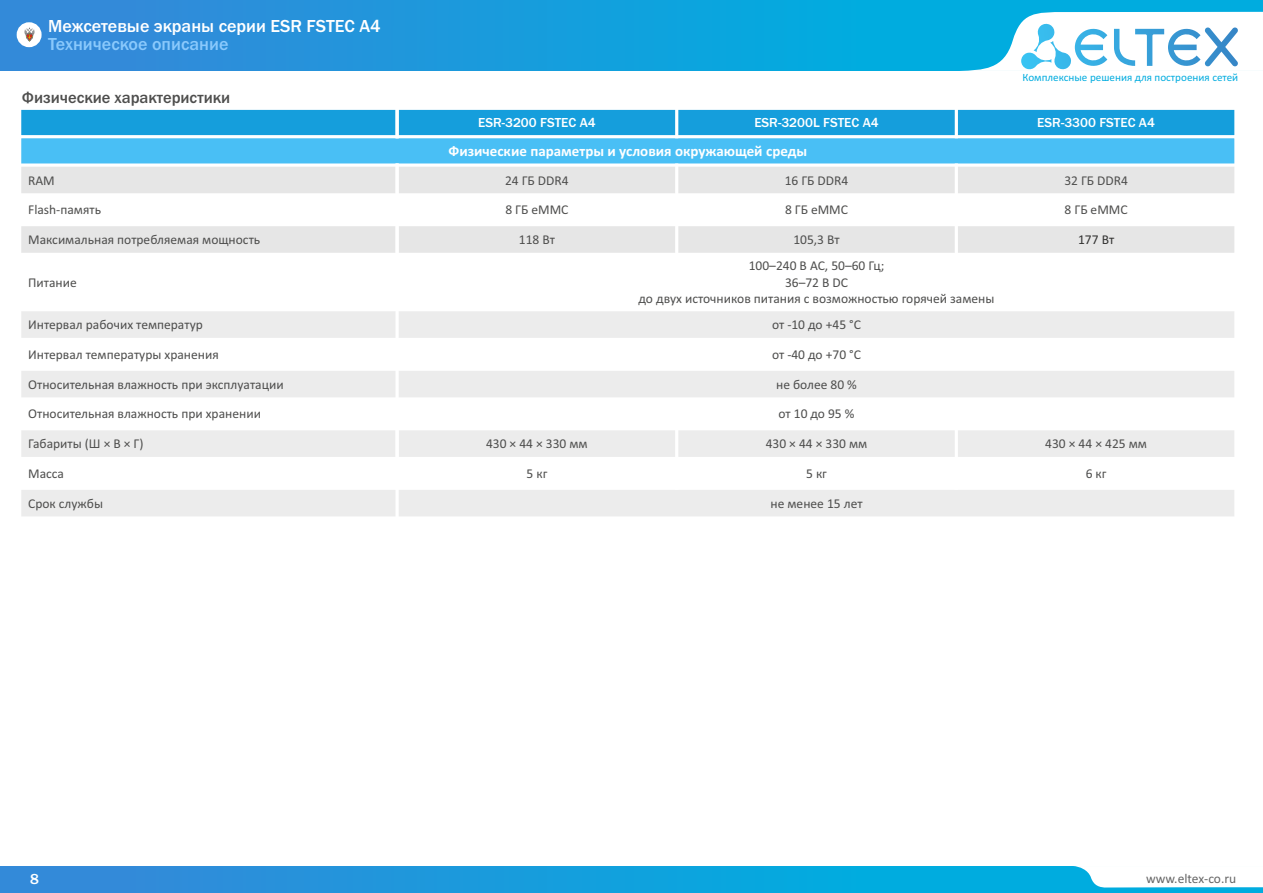
<style>
.page{position:relative;width:1263px;height:893px;background:#fff}
.page>*{position:absolute;margin:0;border:0;box-sizing:border-box;transform-origin:0 0}
.t1{font:500 18px "Franklin Gothic";color:#fff}
.t2{font:500 18px "Franklin Gothic";color:#8ac9fc}
.t3{font:500 16.5px "Franklin Gothic";color:#4e4e4d}
.t4{font:700 15px "Calibri";color:#fff}
.t5{font:500 15px "Franklin Gothic";color:#fff}
.t6{font:13.5px/16.5px "Calibri";color:#4e4e4d;text-align:center}
.t7{font:500 13.5px "Franklin Gothic";color:#fff}
.t8{font:13.5px "Calibri";color:#666}
.t9{font:13.5px "Calibri";color:#313130}
.t10{font:11.1px "Calibri";color:#00acdf}
</style>
<div class="page">
<div style="left:0;top:866px;width:1263px;height:27px;background:linear-gradient(to right,#3489d9,#00b4e0)"></div>
<svg style="left:1073px;top:866px;width:190px;height:22px"></svg>
<div style="left:20px;top:108px;width:377px;height:29px;background:#159edc"></div>
<div style="left:397px;top:108px;width:280px;height:29px;background:#159edc"></div>
<div style="left:677px;top:108px;width:279px;height:29px;background:#159edc"></div>
<div style="left:956px;top:108px;width:280px;height:29px;background:#159edc"></div>
<div style="left:20px;top:137px;width:1216px;height:28px;background:#49bff5"></div>
<div style="left:20px;top:165px;width:377px;height:30px;background:#e6e6e6"></div>
<div style="left:397px;top:165px;width:280px;height:30px;background:#e6e6e6"></div>
<div style="left:677px;top:165px;width:279px;height:30px;background:#e6e6e6"></div>
<div style="left:956px;top:165px;width:280px;height:30px;background:#e6e6e6"></div>
<div style="left:20px;top:225px;width:377px;height:29px;background:#e6e6e6"></div>
<div style="left:397px;top:225px;width:280px;height:29px;background:#e6e6e6"></div>
<div style="left:677px;top:225px;width:279px;height:29px;background:#e6e6e6"></div>
<div style="left:956px;top:225px;width:280px;height:29px;background:#e6e6e6"></div>
<div style="left:20px;top:310px;width:377px;height:29px;background:#ececec"></div>
<div style="left:397px;top:310px;width:839px;height:29px;background:#ececec"></div>
<div style="left:20px;top:369px;width:377px;height:30px;background:#ececec"></div>
<div style="left:397px;top:369px;width:839px;height:30px;background:#ececec"></div>
<div style="left:20px;top:429px;width:377px;height:29px;background:#ececec"></div>
<div style="left:397px;top:429px;width:280px;height:29px;background:#ececec"></div>
<div style="left:677px;top:429px;width:279px;height:29px;background:#ececec"></div>
<div style="left:956px;top:429px;width:280px;height:29px;background:#ececec"></div>
<div style="left:20px;top:488px;width:377px;height:30px;background:#ececec"></div>
<div style="left:397px;top:488px;width:839px;height:30px;background:#ececec"></div>
<hr style="left:18px;top:135px;width:3px;height:385px;background:#fff">
<hr style="left:18px;top:107px;width:3px;height:31px;background:#fff">
<hr style="left:395px;top:163px;width:4px;height:357px;background:#fff">
<svg style="left:395px;top:110px;width:4px;height:25px"></svg>
<hr style="left:675px;top:427px;width:3px;height:63px;background:#fff">
<hr style="left:675px;top:163px;width:3px;height:93px;background:#fff">
<hr style="left:675px;top:107px;width:3px;height:31px;background:#fff">
<hr style="left:955px;top:427px;width:3px;height:63px;background:#fff">
<hr style="left:955px;top:163px;width:3px;height:93px;background:#fff">
<hr style="left:955px;top:107px;width:3px;height:31px;background:#fff">
<hr style="left:1234px;top:368px;width:3px;height:152px;background:#fff">
<hr style="left:1234px;top:253px;width:3px;height:118px;background:#fff">
<hr style="left:1234px;top:135px;width:3px;height:121px;background:#fff">
<hr style="left:1234px;top:107px;width:3px;height:31px;background:#fff">
<hr style="left:18px;top:516px;width:1219px;height:4px;background:#fff">
<hr style="left:18px;top:487px;width:1219px;height:3px;background:#fff">
<hr style="left:18px;top:457px;width:1219px;height:3px;background:#fff">
<hr style="left:18px;top:427px;width:1219px;height:3px;background:#fff">
<hr style="left:18px;top:397px;width:1219px;height:4px;background:#fff">
<hr style="left:18px;top:368px;width:1219px;height:3px;background:#fff">
<hr style="left:18px;top:338px;width:1219px;height:3px;background:#fff">
<hr style="left:18px;top:308px;width:1219px;height:3px;background:#fff">
<hr style="left:18px;top:253px;width:1219px;height:3px;background:#fff">
<hr style="left:18px;top:223px;width:1219px;height:3px;background:#fff">
<hr style="left:18px;top:193px;width:1219px;height:3px;background:#fff">
<svg style="left:21px;top:163px;width:1214px;height:4px;background:#e6f5fb"></svg>
<hr style="left:18px;top:135px;width:1219px;height:3px;background:#fff">
<hr style="left:18px;top:107px;width:1219px;height:3px;background:#fff">
<div style="left:0;top:0;width:1263px;height:71px;background:linear-gradient(to right,#3489d9,#00b4e0)"></div>
<svg style="left:959px;top:12px;width:304px;height:59px"></svg>
<div style="left:17px;top:22px;width:25px;height:25px;border:9px solid #fff;border-radius:50%"></div>
<svg style="left:20px;top:25px;width:19px;height:19px"></svg>
<h1 class="t1" style="left:48px;top:20px;width:334px">Межсетевые экраны серии ESR FSTEC A4</h1>
<h1 class="t2" style="left:48px;top:37px;width:182px">Техническое описание</h1>
<p class="t3" style="left:22px;top:92px;width:210px">Физические характеристики</p>
<p class="t10" style="left:1022px;top:72px;width:217px">Комплексные решения для построения сетей</p>
<p class="t7" style="left:478px;top:118px;width:119px">ESR-3200 FSTEC A4</p>
<p class="t7" style="left:754px;top:118px;width:126px">ESR-3200L FSTEC A4</p>
<p class="t7" style="left:1037px;top:118px;width:119px">ESR-3300 FSTEC A4</p>
<p class="t4" style="left:448px;top:145px;width:360px">Физические параметры и условия окружающей среды</p>
<p class="t6" style="left:28px;top:173px;width:28px">RAM</p>
<p class="t6" style="left:505px;top:173px;width:65px">24 ГБ DDR4</p>
<p class="t6" style="left:785px;top:173px;width:65px">16 ГБ DDR4</p>
<p class="t6" style="left:1064px;top:173px;width:65px">32 ГБ DDR4</p>
<p class="t6" style="left:28px;top:203px;width:74px">Flash-память</p>
<p class="t6" style="left:505px;top:203px;width:65px">8 ГБ eMMC</p>
<p class="t6" style="left:785px;top:203px;width:65px">8 ГБ eMMC</p>
<p class="t6" style="left:1065px;top:203px;width:65px">8 ГБ eMMC</p>
<p class="t6" style="left:28px;top:232px;width:234px">Максимальная потребляемая мощность</p>
<p class="t6" style="left:519px;top:232px;width:38px">118 Вт</p>
<p class="t6" style="left:793px;top:232px;width:48px">105,3 Вт</p>
<p class="t9" style="left:1078px;top:234px;width:38px">177 Вт</p>
<p class="t6" style="left:28px;top:275px;width:50px">Питание</p>
<p class="t6" style="left:638px;top:259px;width:357px">100–240 В AC, 50–60 Гц;<br>36–72 В DC<br>до двух источников питания с возможностью горячей замены</p>
<p class="t6" style="left:28px;top:318px;width:176px">Интервал рабочих температур</p>
<p class="t6" style="left:772px;top:318px;width:90px">от -10 до +45 °С</p>
<p class="t6" style="left:28px;top:347px;width:192px">Интервал температуры хранения</p>
<p class="t6" style="left:772px;top:347px;width:90px">от -40 до +70 °С</p>
<p class="t6" style="left:28px;top:377px;width:257px">Относительная влажность при эксплуатации</p>
<p class="t6" style="left:776px;top:377px;width:82px">не более 80 %</p>
<p class="t6" style="left:28px;top:407px;width:234px">Относительная влажность при хранении</p>
<p class="t6" style="left:778px;top:407px;width:77px">от 10 до 95 %</p>
<p class="t6" style="left:28px;top:437px;width:117px">Габариты (Ш × В × Г)</p>
<p class="t6" style="left:486px;top:437px;width:103px">430 × 44 × 330 мм</p>
<p class="t6" style="left:766px;top:437px;width:103px">430 × 44 × 330 мм</p>
<p class="t6" style="left:1045px;top:437px;width:103px">430 × 44 × 425 мм</p>
<p class="t6" style="left:28px;top:466px;width:37px">Масса</p>
<p class="t6" style="left:526px;top:466px;width:22px">5 кг</p>
<p class="t6" style="left:806px;top:466px;width:22px">5 кг</p>
<p class="t6" style="left:1086px;top:466px;width:22px">6 кг</p>
<p class="t6" style="left:28px;top:496px;width:76px">Срок службы</p>
<p class="t6" style="left:770px;top:496px;width:94px">не менее 15 лет</p>
<p class="t5" style="left:30px;top:874px;width:10px">8</p>
<p class="t8" style="left:1146px;top:873px;width:92px">www.eltex-co.ru</p>
</div>
